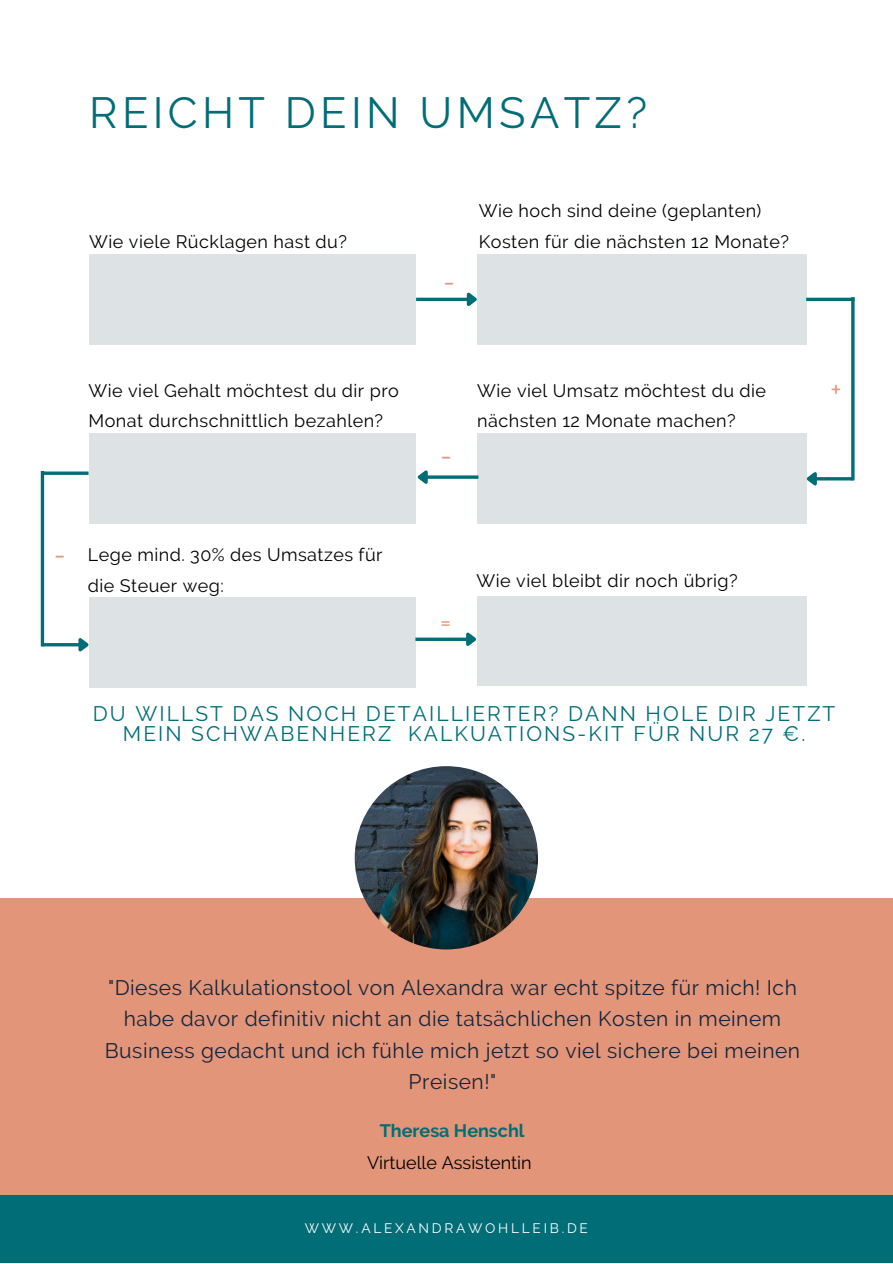
<style>
.page{position:relative;width:893px;height:1264px;background:#fff}
.page>*{position:absolute;margin:0;border:0;box-sizing:border-box;transform-origin:0 0}
.t1{font:43.5px "Raleway";letter-spacing:.1em;color:#006d77}
.t2{font:27px "Raleway";color:#e29578}
.t3{font:21px/31.5px "Raleway";letter-spacing:.025em;color:#15253c;text-align:center}
.t4{font:21px/20.2px "Raleway";letter-spacing:.1em;color:#006d77;text-align:center}
.t5{font:18px/30.3px "Raleway";letter-spacing:.025em;color:#000}
.t6{font:18px "Raleway";color:#000}
.t7{font:700 18px "Raleway";color:#006d77}
.t8{font:13.65px "Raleway";letter-spacing:.2em;color:#fff}
</style>
<div class="page">
<div style="left:0;top:1195px;width:892px;height:67px;background:#006d77"></div>
<div style="left:0;top:898px;width:892px;height:297px;background:#e29578"></div>
<img style="left:354px;top:766px;width:184px;height:183px;border-radius:50%">
<div style="left:89px;top:254px;width:327px;height:90px;background:#dde3e4"></div>
<div style="left:477px;top:254px;width:329px;height:90px;background:#dde3e4"></div>
<div style="left:89px;top:434px;width:327px;height:89px;background:#dde3e4"></div>
<div style="left:477px;top:434px;width:329px;height:89px;background:#dde3e4"></div>
<div style="left:89px;top:597px;width:326px;height:90px;background:#dde3e4"></div>
<div style="left:477px;top:596px;width:329px;height:90px;background:#dde3e4"></div>
<hr style="left:416px;top:298px;width:51px;height:3px;background:#006d77">
<svg style="left:464px;top:292px;width:13px;height:14px"></svg>
<svg style="left:431px;top:475px;width:47px;height:4px"></svg>
<svg style="left:417px;top:470px;width:14px;height:14px"></svg>
<svg style="left:415px;top:637px;width:48px;height:4px"></svg>
<svg style="left:463px;top:632px;width:14px;height:14px"></svg>
<hr style="left:816px;top:477px;width:36px;height:3px;background:#006d77">
<svg style="left:806px;top:467px;width:13px;height:21px"></svg>
<hr style="left:42px;top:643px;width:37px;height:3px;background:#006d77">
<svg style="left:75px;top:638px;width:14px;height:14px"></svg>
<hr style="left:851px;top:297px;width:3px;height:183px;background:#006d77">
<hr style="left:806px;top:298px;width:48px;height:3px;background:#006d77">
<hr style="left:41px;top:471px;width:3px;height:175px;background:#006d77">
<svg style="left:44px;top:471px;width:45px;height:4px"></svg>
<h1 class="t1" style="left:89px;top:88px;width:559px">REICHT DEIN UMSATZ?</h1>
<p class="t5" style="left:89px;top:226px;width:259px">Wie viele Rücklagen hast du?</p>
<h2 class="t2" style="left:443px;top:266px;width:13px">-</h2>
<p class="t5" style="left:479px;top:196px;width:311px">Wie hoch sind deine (geplanten)<br>Kosten für die nächsten 12 Monate?</p>
<p class="t5" style="left:89px;top:375px;width:312px">Wie viel Gehalt möchtest du dir pro<br>Monat durchschnittlich bezahlen?</p>
<h2 class="t2" style="left:440px;top:440px;width:13px">-</h2>
<p class="t5" style="left:477px;top:375px;width:290px">Wie viel Umsatz möchtest du die nächsten 12 Monate machen?</p>
<h2 class="t2" style="left:830px;top:374px;width:13px">+</h2>
<h2 class="t2" style="left:54px;top:538px;width:13px">-</h2>
<p class="t5" style="left:88px;top:539px;width:296px">Lege mind. 30% des Umsatzes für die Steuer weg:</p>
<h2 class="t2" style="left:440px;top:606px;width:13px">=</h2>
<p class="t5" style="left:476px;top:565px;width:262px">Wie viel bleibt dir noch übrig?</p>
<p class="t4" style="left:93px;top:703px;width:744px">DU WILLST DAS NOCH DETAILLIERTER? DANN HOLE DIR JETZT<br>MEIN SCHWABENHERZ KALKUATIONS-KIT FÜR NUR 27 €.</p>
<p class="t3" style="left:105px;top:971px;width:696px">"Dieses Kalkulationstool von Alexandra war echt spitze für mich! Ich habe davor definitiv nicht an die tatsächlichen Kosten in meinem Business gedacht und ich fühle mich jetzt so viel sichere bei meinen Preisen!"</p>
<p class="t7" style="left:380px;top:1120px;width:146px">Theresa Henschl</p>
<p class="t6" style="left:367px;top:1151px;width:166px">Virtuelle Assistentin</p>
<p class="t8" style="left:305px;top:1220px;width:285px">WWW.ALEXANDRAWOHLLEIB.DE</p>
</div>
